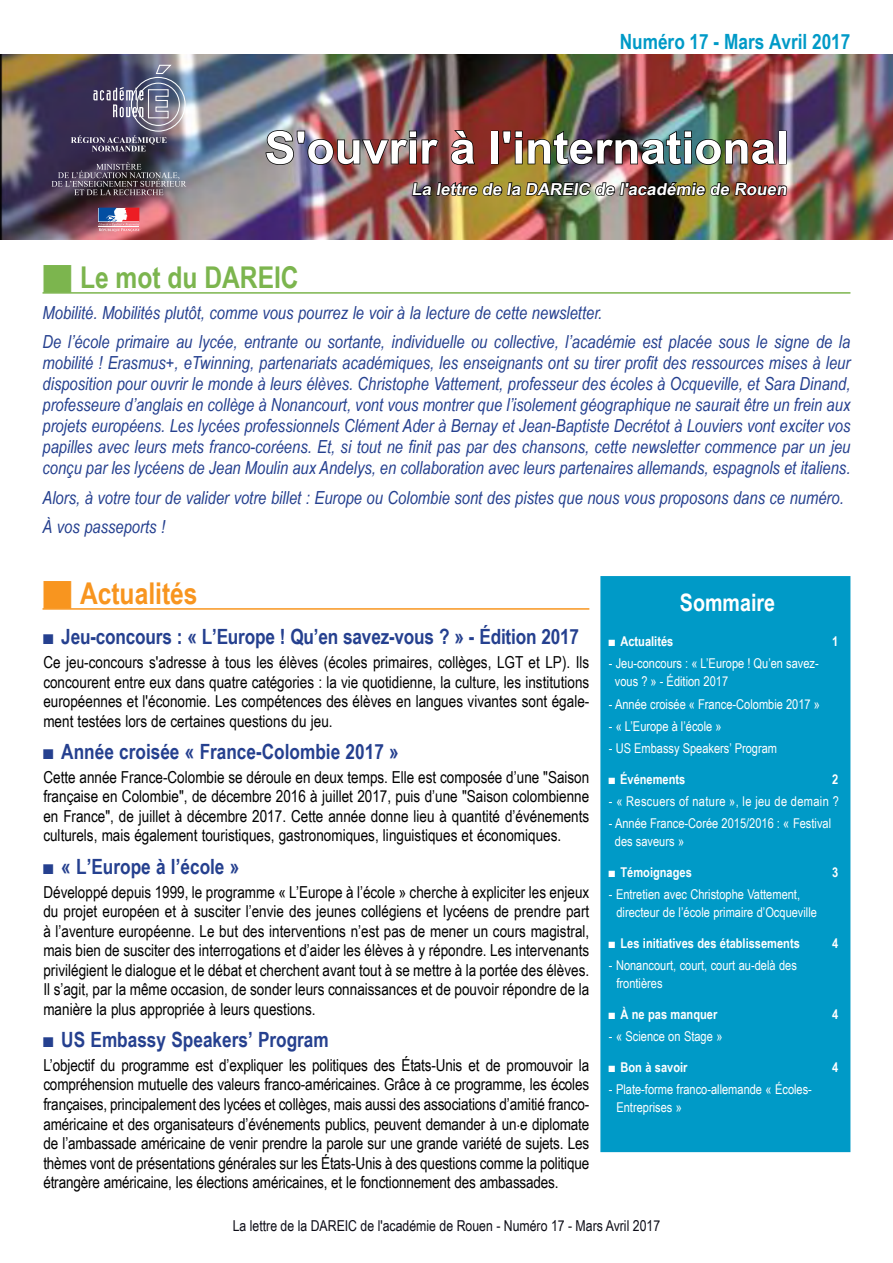
<style>
.page{position:relative;width:893px;height:1263px;background:#fff}
.page>*{position:absolute;margin:0;border:0;box-sizing:border-box;transform-origin:0 0}
.t1{font:700 45px "Arial Narrow";color:#fff;scale:1.25 1}
.t2{font:700 30px "Arial Narrow";color:#7cb54e}
.t3{font:700 30px "Arial Narrow";color:#f8951f}
.t4{font:700 24px "Arial Narrow";color:#fff}
.t5{font:700 21px "Arial Narrow";color:#25408f}
.t6{font:700 21px "Arial Narrow";color:#009ac7}
.t7{font:italic 18px/21px "Arial Narrow";color:#25408f}
.t8{font:16.5px/19.5px "Arial Narrow";color:#000;text-align:justify}
.t9{font:700 16.5px "Arial Narrow";color:#fff;scale:1.25 1}
.t10{font:15px "Arial Narrow";color:#0d0d17}
.t11{font:13.5px/18px "Arial Narrow";color:#fff}
.t12{font:700 13.5px "Arial Narrow";color:#fff}
.t13{font:13.5px "Arial Narrow";letter-spacing:.025em;color:#fff}
.s1{font-weight:400}
</style>
<div class="page">
<img style="left:0;top:54px;width:893px;height:185px">
<img style="left:71px;top:64px;width:115px;height:88px">
<svg style="left:98px;top:208px;width:41px;height:24px"></svg>
<svg style="left:52px;top:162px;width:134px;height:33px;background:#5c5665"></svg>
<hr style="left:43px;top:292px;width:807px;height:2px;background:#7cb54e">
<div style="left:600px;top:576px;width:250px;height:576px;background:#009ac7;border:2px solid #009ac7"></div>
<hr style="left:43px;top:608px;width:546px;height:2px;background:#f8951f">
<img style="left:265px;top:129px;width:523px;height:84px">
<p class="t6" style="left:620px;top:26px;width:232px">Numéro 17 - Mars Avril 2017</p>
<h1 class="t1" style="left:265px;top:114px;width:421px">S'ouvrir à l'international</h1>
<p class="t9" style="left:411px;top:177px;width:304px">La lettre de la DAREIC de l'académie de Rouen</p>
<h2 class="t2" style="left:43px;top:255px;width:258px">■ Le mot du DAREIC</h2>
<p class="t7" style="left:43px;top:297px;width:809px;line-height:29.5px">Mobilité. Mobilités plutôt, comme vous pourrez le voir à la lecture de cette newsletter.<br>De l’école primaire au lycée, entrante ou sortante, individuelle ou collective, l’académie est placée sous le signe de la</p>
<p class="t7" style="left:43px;top:352px;width:809px;text-align:justify">mobilité ! Erasmus+, eTwinning, partenariats académiques, les enseignants ont su tirer profit des ressources mises à leur disposition pour ouvrir le monde à leurs élèves. Christophe Vattement, professeur des écoles à Ocqueville, et Sara Dinand, professeure d’anglais en collège à Nonancourt, vont vous montrer que l’isolement géographique ne saurait être un frein aux projets européens. Les lycées professionnels Clément Ader à Bernay et Jean-Baptiste Decrétot à Louviers vont exciter vos papilles avec leurs mets franco-coréens. Et, si tout ne finit pas par des chansons, cette newsletter commence par un jeu conçu par les lycéens de Jean Moulin aux Andelys, en collaboration avec leurs partenaires allemands, espagnols et italiens.</p>
<p class="t7" style="left:43px;top:482px;width:803px;line-height:29.5px">Alors, à votre tour de valider votre billet : Europe ou Colombie sont des pistes que nous vous proposons dans ce numéro.<br>À vos passeports !</p>
<h2 class="t3" style="left:43px;top:571px;width:157px">■ Actualités</h2>
<p class="t5" style="left:43px;top:621px;width:537px"><span class="s1">■</span> Jeu-concours : « L’Europe ! Qu’en savez-vous ? » - Édition 2017</p>
<p class="t8" style="left:43px;top:652px;width:547px">Ce jeu-concours s'adresse à tous les élèves (écoles primaires, collèges, LGT et LP). Ils concourent entre eux dans quatre catégories : la vie quotidienne, la culture, les institutions européennes et l'économie. Les compétences des élèves en langues vivantes sont égale&shy;ment testées lors de certaines questions du jeu.</p>
<p class="t5" style="left:43px;top:736px;width:357px"><span class="s1">■</span> Année croisée « France-Colombie 2017 »</p>
<p class="t8" style="left:43px;top:767px;width:547px">Cette année France-Colombie se déroule en deux temps. Elle est composée d’une "Saison française en Colombie", de décembre 2016 à juillet 2017, puis d’une "Saison colombienne en France", de juillet à décembre 2017. Cette année donne lieu à quantité d’événements culturels, mais également touristiques, gastronomiques, linguistiques et économiques.</p>
<p class="t5" style="left:43px;top:851px;width:198px"><span class="s1">■</span> « L’Europe à l’école »</p>
<p class="t8" style="left:43px;top:881px;width:547px">Développé depuis 1999, le programme « L’Europe à l’école » cherche à expliciter les enjeux du projet européen et à susciter l’envie des jeunes collégiens et lycéens de prendre part à l’aventure européenne. Le but des interventions n’est pas de mener un cours magistral, mais bien de susciter des interrogations et d’aider les élèves à y répondre. Les intervenants privilégient le dialogue et le débat et cherchent avant tout à se mettre à la portée des élèves.<br>Il s’agit, par la même occasion, de sonder leurs connaissances et de pouvoir répondre de la manière la plus appropriée à leurs questions.</p>
<p class="t5" style="left:43px;top:1024px;width:287px"><span class="s1">■</span> US Embassy Speakers’ Program</p>
<p class="t8" style="left:43px;top:1055px;width:547px">L’objectif du programme est d’expliquer les politiques des États-Unis et de promouvoir la compréhension mutuelle des valeurs franco-américaines. Grâce à ce programme, les écoles françaises, principalement des lycées et collèges, mais aussi des associations d’amitié franco&shy;américaine et des organisateurs d’événements publics, peuvent demander à un.e diplomate de l’ambassade américaine de venir prendre la parole sur une grande variété de sujets. Les thèmes vont de présentations générales sur les États-Unis à des questions comme la politique étrangère américaine, les élections américaines, et le fonctionnement des ambassades.</p>
<h3 class="t4" style="left:680px;top:585px;width:97px">Sommaire</h3>
<p class="t12" style="left:609px;top:631px;width:66px"><span class="s1">■</span> Actualités</p>
<p class="t12" style="left:832px;top:631px;width:8px">1</p>
<p class="t11" style="left:615px;top:654px;width:205px;text-indent:-6px">- Jeu-concours : « L’Europe ! Qu’en savez&shy;vous ? » - Édition 2017</p>
<p class="t11" style="left:609px;top:694px;width:213px">- Année croisée « France-Colombie 2017 »</p>
<p class="t11" style="left:609px;top:717px;width:114px">- « L’Europe à l’école »</p>
<p class="t11" style="left:609px;top:739px;width:170px">- US Embassy Speakers’ Program</p>
<p class="t12" style="left:609px;top:769px;width:78px"><span class="s1">■</span> Événements</p>
<p class="t12" style="left:832px;top:769px;width:8px">2</p>
<p class="t13" style="left:609px;top:791px;width:231px">- « Rescuers of nature », le jeu de demain ?</p>
<p class="t11" style="left:615px;top:814px;width:218px;text-indent:-6px">- Année France-Corée 2015/2016 : « Festival des saveurs »</p>
<p class="t12" style="left:609px;top:862px;width:84px"><span class="s1">■</span> Témoignages</p>
<p class="t12" style="left:832px;top:862px;width:8px">3</p>
<p class="t11" style="left:616px;top:885px;width:202px;text-indent:-8px">- Entretien avec Christophe Vattement, directeur de l’école primaire d’Ocqueville</p>
<p class="t12" style="left:609px;top:933px;width:192px"><span class="s1">■</span> Les initiatives des établissements</p>
<p class="t12" style="left:832px;top:933px;width:8px">4</p>
<p class="t11" style="left:616px;top:956px;width:182px;text-indent:-8px">- Nonancourt, court, court au-delà des frontières</p>
<p class="t12" style="left:609px;top:1004px;width:110px"><span class="s1">■</span> À ne pas manquer</p>
<p class="t12" style="left:832px;top:1004px;width:8px">4</p>
<p class="t11" style="left:609px;top:1027px;width:115px">- « Science on Stage »</p>
<p class="t12" style="left:609px;top:1057px;width:80px"><span class="s1">■</span> Bon à savoir</p>
<p class="t12" style="left:832px;top:1057px;width:8px">4</p>
<p class="t11" style="left:616px;top:1080px;width:197px;text-indent:-8px">- Plate-forme franco-allemande « Écoles-<br>Entreprises »</p>
<p class="t10" style="left:233px;top:1215px;width:429px">La lettre de la DAREIC de l'académie de Rouen - Numéro 17 - Mars Avril 2017</p>
</div>
